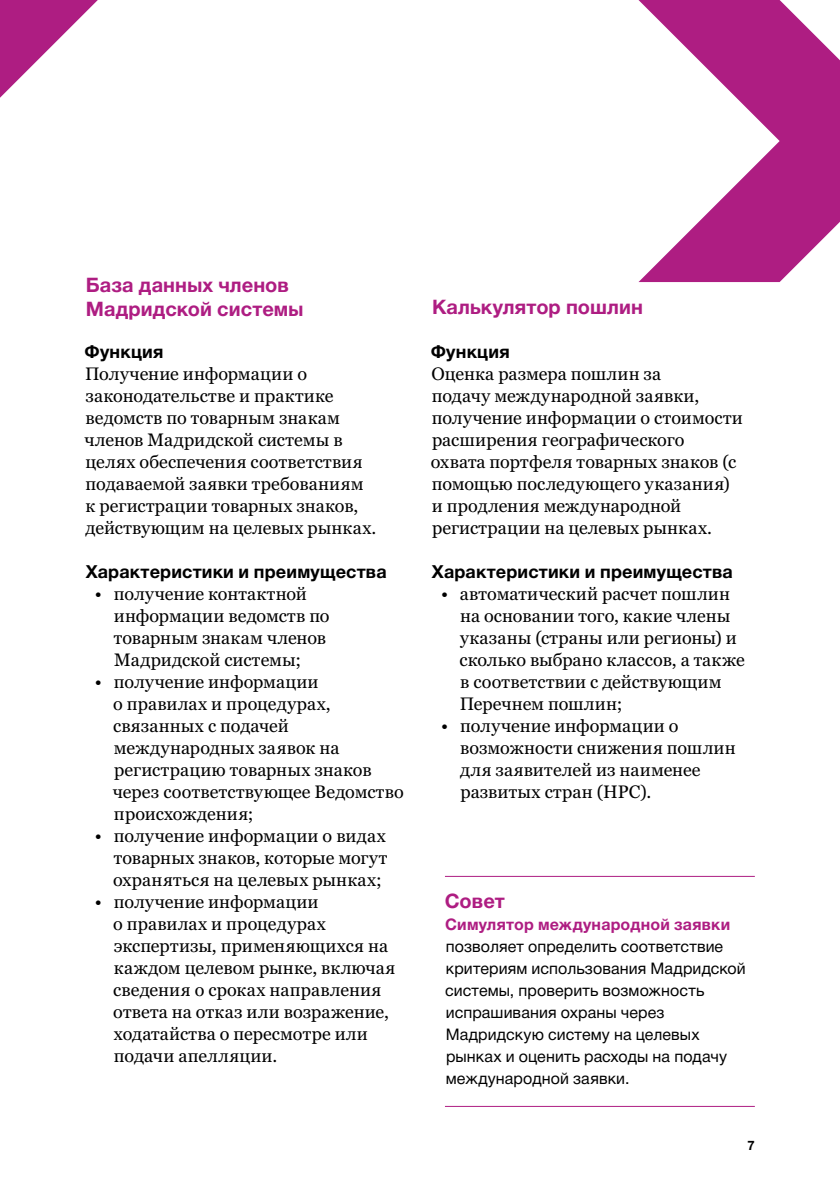
<style>
.page{position:relative;width:840px;height:1191px;background:#fff}
.page>*{position:absolute;margin:0;border:0;box-sizing:border-box;transform-origin:0 0}
.Titre_paragraph{font:700 20px "Helvetica Neue LTCYR";letter-spacing:.005em;color:#ae1d82}
.Courant{font:18px/22px "Georgia Pro";letter-spacing:.005em;color:#000}
.Sous_titre_paragraph{font:700 18px "Helvetica Neue LTCYR";letter-spacing:.01em;color:#000}
.Tip_or_note{font:16px/22px "Helvetica Neue LTCYR";letter-spacing:.005em;color:#000}
.pagination{font:700 13px "Helvetica Neue LT Std";color:#000}
.s1{font-weight:700;color:#ae1d82}
</style>
<div class="page">
<svg style="left:638px;top:0;width:201px;height:282px;fill:#ae1d82"></svg>
<svg style="left:0;top:0;width:98px;height:98px"></svg>
<hr style="left:444px;top:876px;width:310px;height:1px;background:#ae1d82">
<hr style="left:444px;top:1106px;width:310px;height:1px;background:#ae1d82">
<p class="Titre_paragraph" style="left:86px;top:274px;width:205px">База данных членов</p>
<p class="Titre_paragraph" style="left:86px;top:298px;width:219px">Мадридской системы</p>
<p class="Sous_titre_paragraph" style="left:84px;top:342px;width:80px">Функция</p>
<p class="Courant" style="left:84px;top:363px;width:293px">Получение информации о законодательстве и практике ведомств по товарным знакам членов Мадридской системы в целях обеспечения соответствия подаваемой заявки требованиям к регистрации товарных знаков, действующим на целевых рынках.</p>
<p class="Sous_titre_paragraph" style="left:86px;top:562px;width:302px">Характеристики и преимущества</p>
<p class="Courant" style="left:114px;top:583px;width:217px;text-indent:-19px">• получение контактной информации ведомств по товарным знакам членов<br>Мадридской системы;</p>
<p class="Courant" style="left:113px;top:671px;width:292px;text-indent:-18px">• получение информации<br>о правилах и процедурах, связанных с подачей международных заявок на регистрацию товарных знаков через соответствующее Ведомство происхождения;</p>
<p class="Courant" style="left:113px;top:825px;width:275px;text-align:justify;text-indent:-18px">• получение информации о видах товарных знаков, которые могут охраняться на целевых рынках;</p>
<p class="Courant" style="left:113px;top:891px;width:284px;text-indent:-18px">• получение информации<br>о правилах и процедурах экспертизы, применяющихся на каждом целевом рынке, включая сведения о сроках направления ответа на отказ или возражение, ходатайства о пересмотре или подачи апелляции.</p>
<p class="Titre_paragraph" style="left:432px;top:296px;width:212px">Калькулятор пошлин</p>
<p class="Sous_titre_paragraph" style="left:430px;top:342px;width:80px">Функция</p>
<p class="Courant" style="left:430px;top:363px;width:313px">Оценка размера пошлин за<br>подачу международной заявки, получение информации о стоимости расширения географического<br>охвата портфеля товарных знаков (с помощью последующего указания) и продления международной регистрации на целевых рынках.</p>
<p class="Sous_titre_paragraph" style="left:431px;top:562px;width:302px">Характеристики и преимущества</p>
<p class="Courant" style="left:459px;top:583px;width:287px;text-indent:-18px">• автоматический расчет пошлин на основании того, какие члены указаны (страны или регионы) и сколько выбрано классов, а также в соответствии с действующим<br>Перечнем пошлин;</p>
<p class="Courant" style="left:460px;top:715px;width:277px;text-indent:-19px">• получение информации о возможности снижения пошлин для заявителей из наименее развитых стран (НРС).</p>
<p class="Titre_paragraph" style="left:444px;top:890px;width:61px">Совет</p>
<p class="Tip_or_note" style="left:445px;top:914px;width:302px"><span class="s1">Симулятор международной заявки </span>позволяет определить соответствие критериям использования Мадридской системы, проверить возможность испрашивания охраны через<br>Мадридскую систему на целевых рынках и оценить расходы на подачу международной заявки.</p>
<p class="pagination" style="left:747px;top:1137px;width:9px">7</p>
</div>
